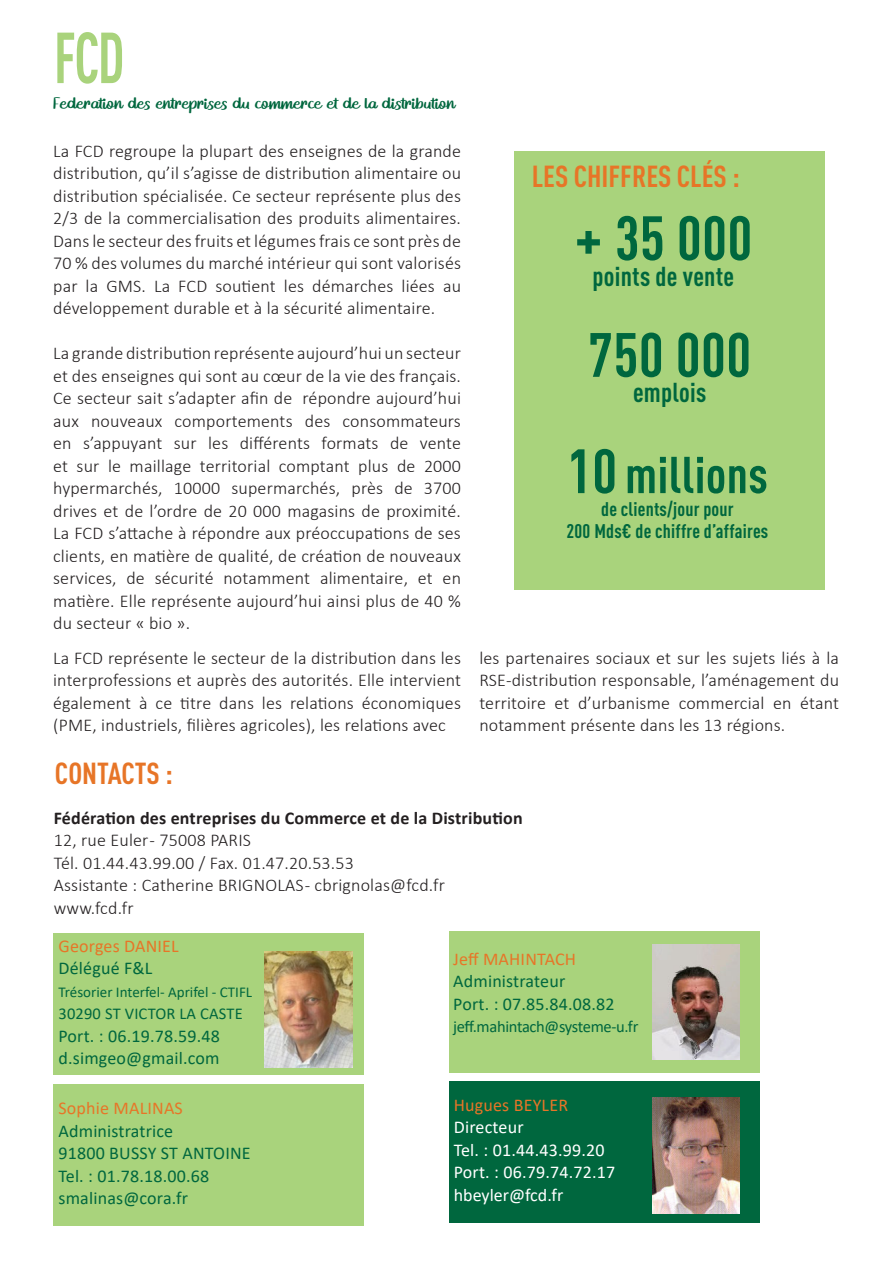
<style>
.page{position:relative;width:893px;height:1263px;background:#fff}
.page>*{position:absolute;margin:0;border:0;box-sizing:border-box;transform-origin:0 0}
.t1{font:700 condensed 70.95px "DIN Pro";color:#a9d37c;scale:.79 1}
.t2{font:700 condensed 61.5px "DIN Pro";letter-spacing:.01em;color:#00673e}
.t3{font:700 condensed 51px "DIN Pro";letter-spacing:.01em;color:#00673e}
.t4{font:700 condensed 30px "DIN Pro";color:#e77527}
.t5{font:700 condensed 27px "DIN Pro";letter-spacing:.01em;color:#00673e}
.t6{font:700 condensed 19.5px/22.5px "DIN Pro";letter-spacing:.01em;color:#00673e;text-align:center}
.t7{font:300 18px/22.5px "Calibri";letter-spacing:.01em;color:#231f20;text-align:justify}
.t8{font:18px/22.5px "Calibri";letter-spacing:.01em;color:#00673e}
.t9{font:18px/22.5px "Calibri";letter-spacing:.01em;color:#fff}
.t10{font:18px "Homework";color:#00673e}
.t11{font:700 18px "Calibri";letter-spacing:.01em;color:#231f20}
.t12{font:18px "Calibri";letter-spacing:.01em;color:#e77527}
.t13{font:16.5px "Calibri";letter-spacing:-.02em;color:#00673e}
.t14{font:16.5px "Calibri";letter-spacing:.01em;color:#00673e}
.t15{font:15px "Calibri";color:#00673e}
.s1{font-size:61.5px}
</style>
<div class="page">
<div style="left:514px;top:151px;width:311px;height:439px;background:#a9d37c"></div>
<div style="left:54px;top:933px;width:310px;height:142px;background:#a9d37c"></div>
<div style="left:449px;top:931px;width:311px;height:142px;background:#a9d37c"></div>
<div style="left:53px;top:1084px;width:310px;height:142px;background:#a9d37c"></div>
<div style="left:449px;top:1081px;width:311px;height:142px;background:#00673e"></div>
<img style="left:265px;top:951px;width:87px;height:116px">
<img style="left:652px;top:1097px;width:88px;height:116px">
<img style="left:652px;top:944px;width:88px;height:116px">
<h1 class="t1" style="left:54px;top:19px;width:91px">FCD</h1>
<p class="t10" style="left:53px;top:96px;width:404px">Fèdèration dès èntrèprisès du commèrcè èt dè la distribution</p>
<p class="t7" style="left:53px;top:139px;width:409px">La FCD regroupe la plupart des enseignes de la grande distribution, qu’il s’agisse de distribution alimentaire ou distribution spécialisée. Ce secteur représente plus des 2/3 de la commercialisation des produits alimentaires.<br>Dans le secteur des fruits et légumes frais ce sont près de 70 % des volumes du marché intérieur qui sont valorisés par la GMS. La FCD soutient les démarches liées au développement durable et à la sécurité alimentaire.</p>
<p class="t7" style="left:53px;top:342px;width:409px">La grande distribution représente aujourd’hui un secteur et des enseignes qui sont au cœur de la vie des français.<br>Ce secteur sait s’adapter afin de répondre aujourd’hui aux nouveaux comportements des consommateurs en s’appuyant sur les différents formats de vente et sur le maillage territorial comptant plus de 2000 hypermarchés, 10000 supermarchés, près de 3700 drives et de l’ordre de 20 000 magasins de proximité.<br>La FCD s’attache à répondre aux préoccupations de ses clients, en matière de qualité, de création de nouveaux services, de sécurité notamment alimentaire, et en matière. Elle représente aujourd’hui ainsi plus de 40 % du secteur « bio ».</p>
<p class="t7" style="left:53px;top:646px;width:409px">La FCD représente le secteur de la distribution dans les interprofessions et auprès des autorités. Elle intervient également à ce titre dans les relations économiques (PME, industriels, filières agricoles), les relations avec</p>
<h3 class="t4" style="left:55px;top:757px;width:119px">CONTACTS :</h3>
<h3 class="t4" style="left:532px;top:160px;width:210px">LES CHIFFRES CLÉS :</h3>
<h2 class="t2" style="left:574px;top:205px;width:179px">+ 35 000</h2>
<h3 class="t5" style="left:593px;top:261px;width:143px">points de vente</h3>
<h2 class="t2" style="left:588px;top:322px;width:164px">750 000</h2>
<h3 class="t5" style="left:633px;top:378px;width:75px">emplois</h3>
<h3 class="t3" style="left:567px;top:447px;width:202px"><span class="s1">10</span>millions</h3>
<p class="t6" style="left:567px;top:497px;width:203px">de clients/jour pour<br>200 Mds€ de chiffre d’affaires</p>
<p class="t7" style="left:479px;top:646px;width:361px">les partenaires sociaux et sur les sujets liés à la RSE-distribution responsable, l’aménagement du territoire et d’urbanisme commercial en étant notamment présente dans les 13 régions.</p>
<p class="t11" style="left:54px;top:805px;width:470px">Fédération des entreprises du Commerce et de la Distribution</p>
<p class="t7" style="left:54px;top:829px;width:393px;text-align:left">12, rue Euler - 75008 PARIS<br>Tél. 01.44.43.99.00 / Fax. 01.47.20.53.53<br>Assistante : Catherine BRIGNOLAS - cbrignolas@fcd.fr www.fcd.fr</p>
<p class="t12" style="left:59px;top:937px;width:122px">Georges DANIEL</p>
<p class="t8" style="left:59px;top:957px;width:95px">Délégué F&amp;L</p>
<p class="t15" style="left:59px;top:984px;width:195px">Trésorier Interfel- Aprifel - CTIFL</p>
<p class="t14" style="left:59px;top:1006px;width:186px">30290 ST VICTOR LA CASTE</p>
<p class="t8" style="left:59px;top:1025px;width:163px">Port. : 06.19.78.59.48 d.simgeo@gmail.com</p>
<p class="t12" style="left:59px;top:1099px;width:126px">Sophie MALINAS</p>
<p class="t8" style="left:59px;top:1119px;width:194px">Administratrice<br>91800 BUSSY ST ANTOINE<br>Tel. : 01.78.18.00.68 smalinas@cora.fr</p>
<p class="t12" style="left:453px;top:946px;width:124px">Jeff MAHINTACH</p>
<p class="t8" style="left:453px;top:970px;width:163px">Administrateur<br>Port. : 07.85.84.08.82</p>
<p class="t13" style="left:453px;top:1015px;width:187px">jeff.mahintach@systeme-u.fr</p>
<p class="t12" style="left:454px;top:1096px;width:116px">Hugues BEYLER</p>
<p class="t9" style="left:454px;top:1116px;width:163px">Directeur<br>Tel. : 01.44.43.99.20<br>Port. : 06.79.74.72.17 hbeyler@fcd.fr</p>
</div>
